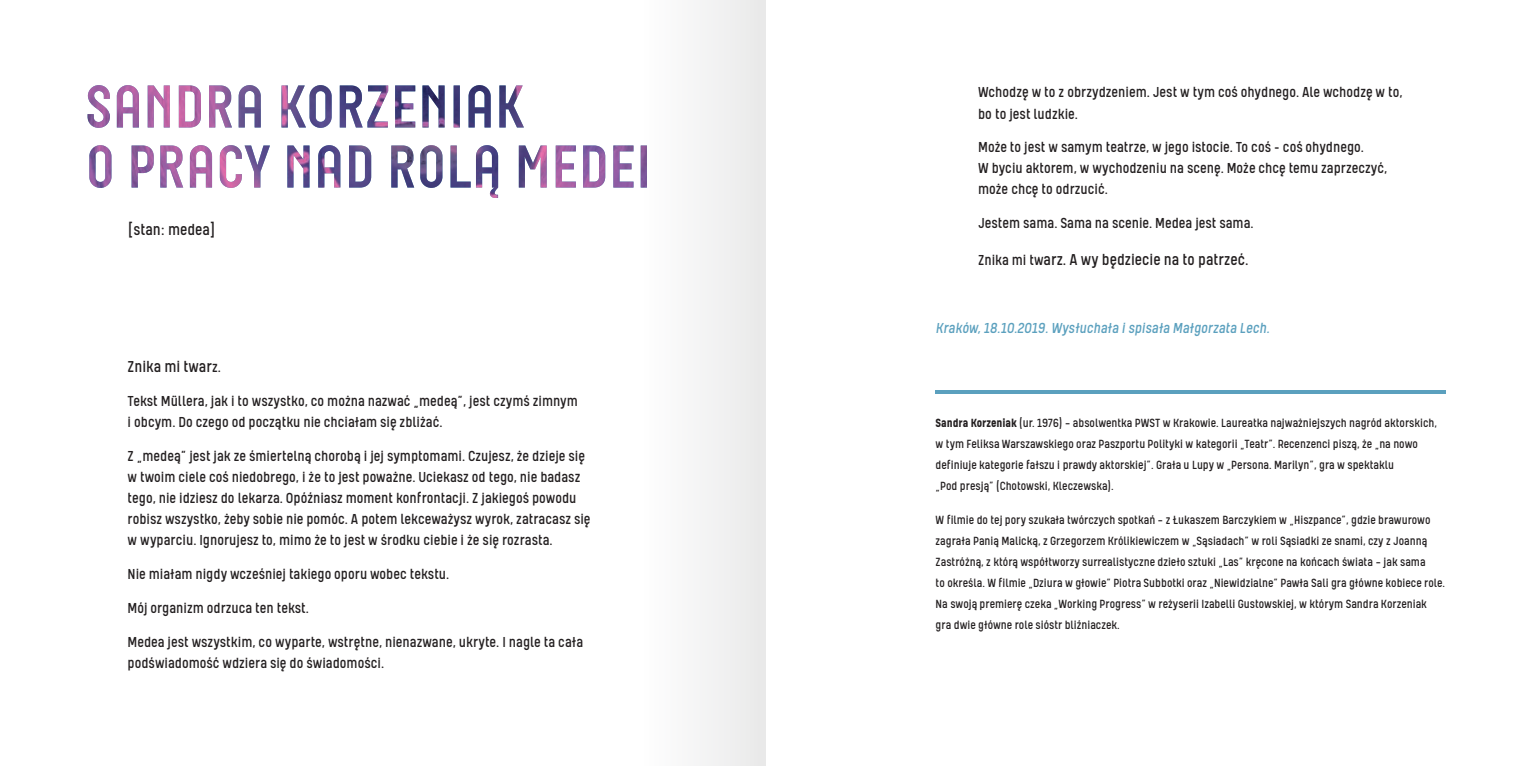
<style>
.page{position:relative;width:1531px;height:766px;background:#fff}
.page>*{position:absolute;margin:0;border:0;box-sizing:border-box;transform-origin:0 0}
.t1{font:18px "Kelpt Sans B1";color:#231f20}
.t2{font:16.5px/21px "Kelpt Sans B1";color:#231f20}
.t3{font:italic 16.5px "Kelpt Sans B1";color:#5ba0be}
.t4{font:13.5px/21px "Kelpt Sans B1";color:#231f20}
.s1{font-size:16.5px}
.s2{font-weight:700}
</style>
<div class="page">
<svg style="left:524px;top:145px;width:67px;height:43px"></svg>
<img style="left:88px;top:85px;width:436px;height:113px">
<hr style="left:935px;top:390px;width:511px;height:3px;background:#5ba0be">
<div style="left:591px;top:0;width:174px;height:765px;background:linear-gradient(to right,#fff,#ececec)"></div>
<p class="t1" style="left:128px;top:220px;width:88px">[stan: medea]</p>
<p class="t1" style="left:128px;top:357px;width:95px">Znika mi twar<span class="s1">z.</span></p>
<p class="t2" style="left:128px;top:390px;width:452px">Tekst Müllera, jak i to wszystko, co można nazwać „medeą”, jest czymś zimnym i obcym. Do czego od początku nie chciałam się zbliżać.</p>
<p class="t2" style="left:128px;top:445px;width:464px">Z „medeą” jest jak ze śmiertelną chorobą i jej symptomami. Czujesz, że dzieje się w twoim ciele coś niedobrego, i że to jest poważne. Uciekasz od tego, nie badasz tego, nie idziesz do lekarza. Opóźniasz moment konfrontacji. Z jakiegoś powodu robisz wszystko, żeby sobie nie pomóc. A potem lekceważysz wyrok, zatracasz się w wyparciu. Ignorujesz to, mimo że to jest w środku ciebie i że się rozrasta.</p>
<p class="t2" style="left:128px;top:556px;width:457px;line-height:33.8px">Nie miałam nigdy wcześniej takiego oporu wobec tekstu.<br>Mój organizm odrzuca ten tekst.<br>Medea jest wszystkim, co wyparte, wstrętne, nienazwane, ukryte. I nagle ta cała</p>
<p class="t2" style="left:128px;top:651px;width:258px">podświadomość wdziera się do świadomości.</p>
<p class="t2" style="left:978px;top:82px;width:426px">Wchodzę w to z obrzydzeniem. Jest w tym coś ohydnego. Ale wchodzę w to, bo to jest ludzkie.</p>
<p class="t2" style="left:978px;top:136px;width:411px">Może to jest w samym teatrze, w jego istocie. To coś - coś ohydnego.<br>W byciu aktorem, w wychodzeniu na scenę. Może chcę temu zaprzeczyć, może chcę to odrzucić.</p>
<p class="t2" style="left:978px;top:212px;width:277px">Jestem sama. Sama na scenie. Medea jest sama.</p>
<p class="t1" style="left:978px;top:249px;width:272px"><span class="s1">Znika mi tw</span>arz. A wy będziecie na to patrzeć.</p>
<p class="t3" style="left:935px;top:318px;width:335px">Kraków, 18.10.2019. Wysłuchała i spisała Małgorzata Lech.</p>
<p class="t4" style="left:935px;top:412px;width:503px"><span class="s2">Sandra Korzeniak</span> (ur. 1976) – absolwentka PWST w Krakowie. Laureatka najważniejszych nagród aktorskich, w tym Feliksa Warszawskiego oraz Paszportu Polityki w kategorii „Teatr”. Recenzenci piszą, że „na nowo definiuje kategorie fałszu i prawdy aktorskiej”. Grała u Lupy w „Persona. Marilyn”, gra w spektaklu<br>„Pod presją” (Chotowski, Kleczewska).</p>
<p class="t4" style="left:935px;top:508px;width:511px">W filmie do tej pory szukała twórczych spotkań – z Łukaszem Barczykiem w „Hiszpance”, gdzie brawurowo zagrała Panią Malicką, z Grzegorzem Królikiewiczem w „Sąsiadach” w roli Sąsiadki ze snami, czy z Joanną Zastróżną, z którą współtworzy surrealistyczne dzieło sztuki „Las” kręcone na końcach świata – jak sama<br>to określa. W filmie „Dziura w głowie” Piotra Subbotki oraz „Niewidzialne” Pawła Sali gra główne kobiece role.<br>Na swoją premierę czeka „Working Progress” w reżyserii Izabelli Gustowskiej, w którym Sandra Korzeniak gra dwie główne role sióstr bliźniaczek.</p>
</div>
